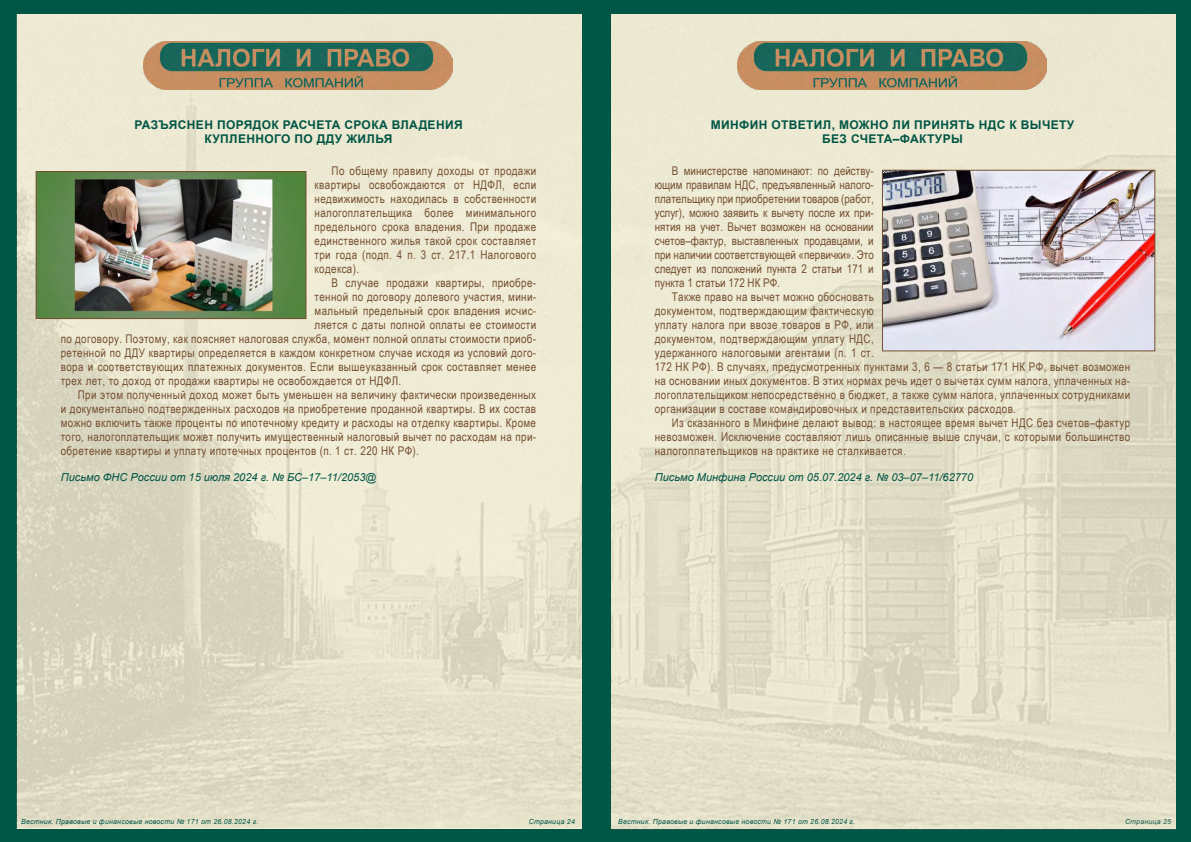
<style>
.page{position:relative;width:1191px;height:842px;background:#fff}
.page>*{position:absolute;margin:0;border:0;box-sizing:border-box;transform-origin:0 0}
.t1{font:12px/14px "Arial Narrow";letter-spacing:.03em;color:#754f31;text-align:justify}
.t2{font:700 12px "Arial";letter-spacing:.03em;color:#015545}
.t3{font:italic 11px "Arial";color:#015545}
.t4{font:italic 7px "Arial";letter-spacing:.03em;color:#015545}
</style>
<div class="page">
<div style="left:0;top:0;width:596px;height:842px;background:#015545"></div>
<div style="left:594px;top:0;width:597px;height:842px;background:#015545"></div>
<img style="left:16px;top:14px;width:565px;height:813px">
<img style="left:611px;top:14px;width:564px;height:815px">
<img style="left:738px;top:42px;width:308px;height:48px">
<img style="left:143px;top:42px;width:309px;height:48px">
<img style="left:38px;top:173px;width:266px;height:144px">
<div style="left:36px;top:171px;width:270px;height:148px;border:1px solid #744e30"></div>
<img style="left:884px;top:172px;width:269px;height:177px">
<div style="left:882px;top:170px;width:273px;height:181px;border:1px solid #744e30"></div>
<p class="t2" style="left:134px;top:117px;width:53px">Разъяснен</p>
<p class="t2" style="left:217px;top:117px;width:75px">порядок расче</p>
<p class="t2" style="left:325px;top:117px;width:95px">та срока владени</p>
<p class="t2" style="left:454px;top:117px;width:10px">я</p>
<p class="t2" style="left:204px;top:131px;width:43px">купленн</p>
<p class="t2" style="left:264px;top:131px;width:130px">ого по ДДУ жилья</p>
<p class="t1" style="left:314px;top:164px;width:223px;text-indent:17px">По общему правилу доходы от продажи квартиры освобождаются от НДФЛ, если недвижимость находилась в собственности налогоплательщика более минимального предельного срока владения. При продаже единственного жилья такой срок составляет три года (подп. 4 п. 3 ст. 217.1 Налогового кодекса).</p>
<p class="t1" style="left:332px;top:276px;width:206px">В случае продажи квартиры, приобре-</p>
<p class="t1" style="left:314px;top:290px;width:223px">тенной по договору долевого участия, мини-</p>
<p class="t1" style="left:314px;top:304px;width:223px">мальный предельный срок владения исчис-</p>
<p class="t1" style="left:314px;top:318px;width:223px">ляется с даты полной оплаты ее стоимости</p>
<p class="t1" style="left:61px;top:332px;width:477px">по договору. Поэтому, как поясняет налоговая служба, момент полной оплаты стоимости приоб-</p>
<p class="t1" style="left:61px;top:346px;width:477px">ретенной по ДДУ квартиры определяется в каждом конкретном случае исходя из условий дого-</p>
<p class="t1" style="left:61px;top:360px;width:477px">вора и соответствующих платежных документов. Если вышеуказанный срок составляет менее</p>
<p class="t1" style="left:61px;top:374px;width:342px">трех лет, то доход от продажи квартиры не освобождается от НДФЛ.</p>
<p class="t1" style="left:78px;top:388px;width:460px">При этом полученный доход может быть уменьшен на величину фактически произведенных</p>
<p class="t1" style="left:61px;top:402px;width:477px">и документально подтвержденных расходов на приобретение проданной квартиры. В их состав</p>
<p class="t1" style="left:61px;top:416px;width:477px">можно включить также проценты по ипотечному кредиту и расходы на отделку квартиры. Кроме</p>
<p class="t1" style="left:61px;top:430px;width:477px">того, налогоплательщик может получить имущественный налоговый вычет по расходам на при-</p>
<p class="t1" style="left:61px;top:444px;width:359px">обретение квартиры и уплату ипотечных процентов (п. 1 ст. 220 НК РФ).</p>
<p class="t3" style="left:61px;top:470px;width:317px">Письмо ФНС России от 15 июля 2024 г. № БС–17–11/2053@</p>
<p class="t2" style="left:710px;top:117px;width:10px">Мин</p>
<p class="t2" style="left:739px;top:117px;width:193px">фин ответил, можно ли прин</p>
<p class="t2" style="left:949px;top:117px;width:82px">ять НДС к выче</p>
<p class="t2" style="left:1059px;top:117px;width:17px">ту</p>
<p class="t2" style="left:822px;top:131px;width:39px">без сче</p>
<p class="t2" style="left:877px;top:131px;width:76px">та–фак туры</p>
<p class="t1" style="left:655px;top:164px;width:220px;text-indent:17px">В министерстве напоминают: по действу&shy;ющим правилам НДС, предъявленный налого&shy;плательщику при приобретении товаров (работ, услуг), можно заявить к вычету после их при&shy;нятия на учет. Вычет возможен на основании счетов–фактур, выставленных продавцами, и при наличии соответствующей «первички». Это следует из положений пункта 2 статьи 171 и пункта 1 статьи 172 НК РФ.</p>
<p class="t1" style="left:655px;top:290px;width:477px;text-align:left;text-indent:17px">Также право на вычет можно обосновать<br>документом, подтверждающим фактическую<br>уплату налога при ввозе товаров в РФ, или<br>документом, подтверждающим уплату НДС,<br>удержанного налоговыми агентами (п. 1 ст.<br>172 НК РФ). В случаях, предусмотренных пунктами 3, 6 — 8 статьи 171 НК РФ, вычет возможен на основании иных документов. В этих нормах речь идет о вычетах сумм налога, уплаченных на&shy;логоплательщиком непосредственно в бюджет, а также сумм налога, уплаченных сотрудниками организации в составе командировочных и представительских расходов.</p>
<p class="t1" style="left:655px;top:416px;width:477px;text-indent:17px">Из сказанного в Минфине делают вывод: в настоящее время вычет НДС без счетов–фактур невозможен. Исключение составляют лишь описанные выше случаи, с которыми большинство налогоплательщиков на практике не сталкивается.</p>
<p class="t3" style="left:655px;top:470px;width:320px">Письмо Минфина России от 05.07.2024 г. № 03–07–11/62770</p>
<p class="t4" style="left:21px;top:817px;width:238px">Вестник. Правовые и финансовые новости № 171 от 26.08.2024 г.</p>
<p class="t4" style="left:529px;top:817px;width:48px">Страница 24</p>
<p class="t4" style="left:618px;top:817px;width:238px">Вестник. Правовые и финансовые новости № 171 от 26.08.2024 г.</p>
<p class="t4" style="left:1125px;top:817px;width:48px">Страница 25</p>
</div>
